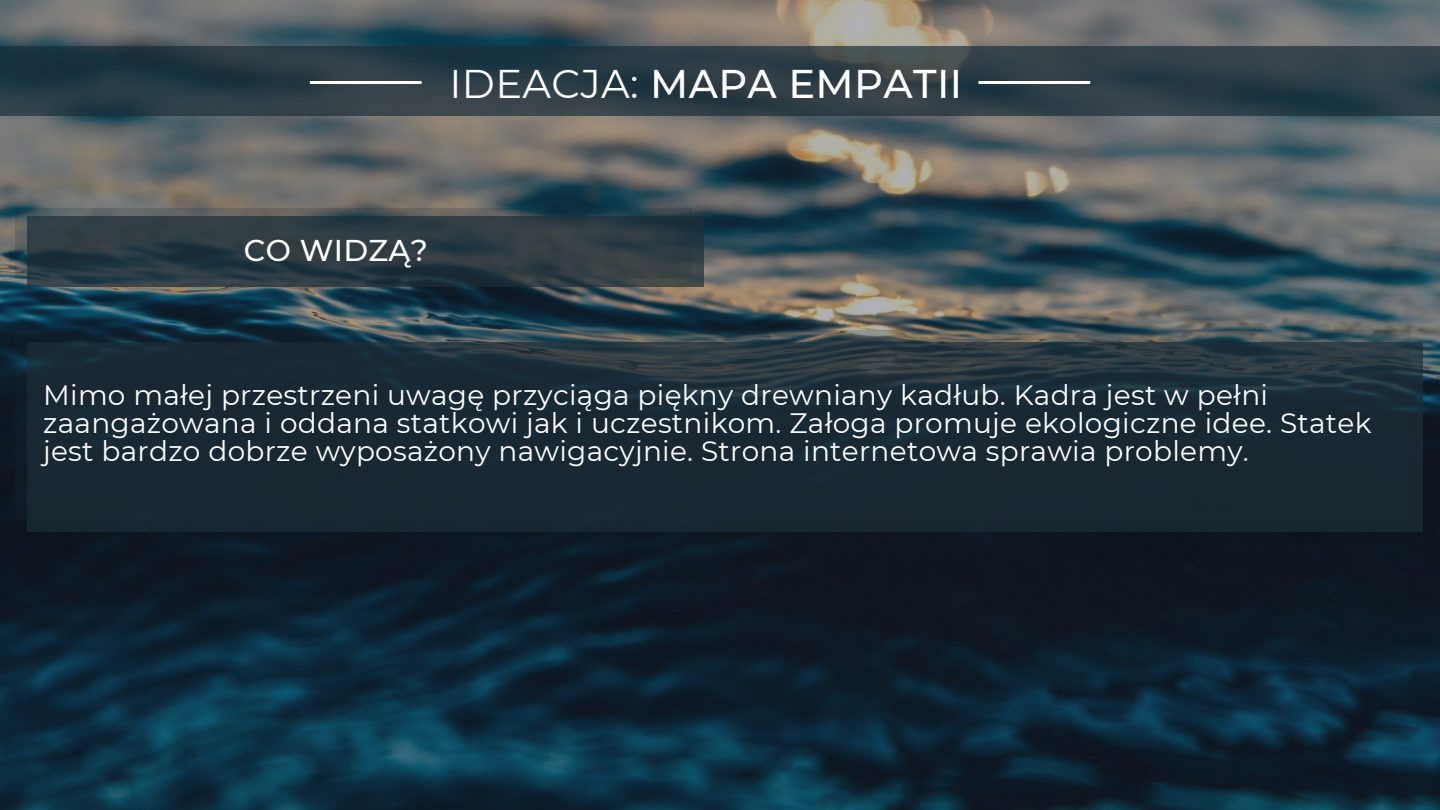
<style>
.page{position:relative;width:1440px;height:810px;background:#fff}
.page>*{position:absolute;margin:0;border:0;box-sizing:border-box;transform-origin:0 0}
.t1{font:500 40px "Montserrat";letter-spacing:.01em;color:#fff}
.t2{font:500 30px "Montserrat";letter-spacing:.01em;color:#fff}
.t3{font:28px/27.8px "Montserrat";letter-spacing:.01em;color:#fff}
.s1{font-weight:400}
</style>
<div class="page">
<img style="left:0;top:0;width:1440px;height:810px">
<svg style="left:0;top:46px;width:1440px;height:70px;background:#2c3d45"></svg>
<hr style="left:979px;top:81px;width:111px;height:3px;background:#fff">
<hr style="left:310px;top:81px;width:112px;height:3px;background:#fff">
<div style="left:28px;top:342px;width:1395px;height:189px;background:#182630"></div>
<svg style="left:16px;top:330px;width:1395px;height:189px"></svg>
<svg style="left:28px;top:217px;width:676px;height:70px;background:#2e3c43"></svg>
<svg style="left:16px;top:209px;width:676px;height:70px;background:#303e44"></svg>
<h1 class="t1" style="left:449px;top:59px;width:514px"><span class="s1">IDEACJA:</span> MAPA EMPATII</h1>
<p class="t2" style="left:244px;top:232px;width:186px">CO WIDZĄ?</p>
<p class="t3" style="left:43px;top:381px;width:1330px">Mimo małej przestrzeni uwagę przyciąga piękny drewniany kadłub. Kadra jest w pełni zaangażowana i oddana statkowi jak i uczestnikom. Załoga promuje ekologiczne idee. Statek jest bardzo dobrze wyposażony nawigacyjnie. Strona internetowa sprawia problemy.</p>
</div>
